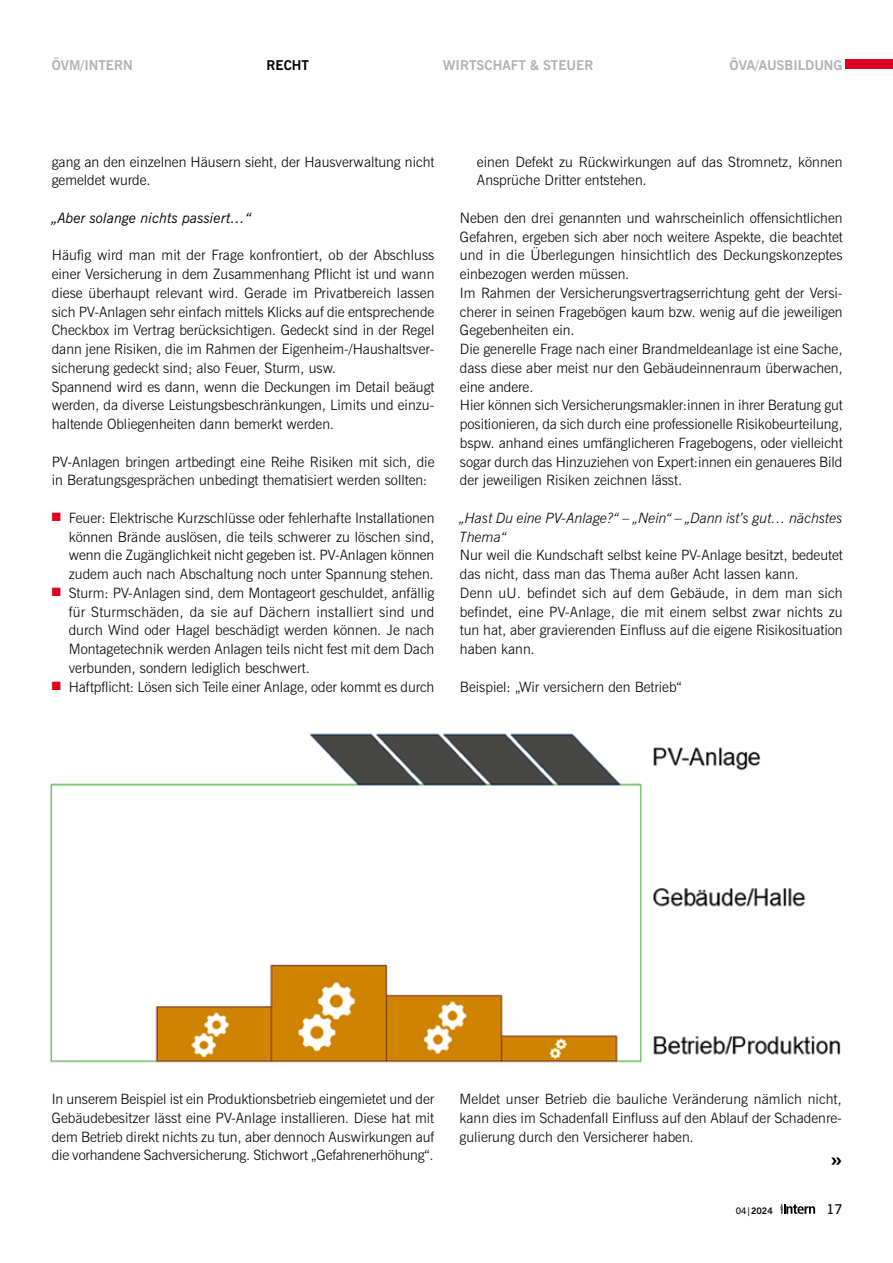
<style>
.page{position:relative;width:893px;height:1263px;background:#fff}
.page>*{position:absolute;margin:0;border:0;box-sizing:border-box;transform-origin:0 0}
.t1{font:700 22.5px "News Gothic BT";color:#000}
.t2{font:300 14.25px/18.8px "News Gothic BT";color:#000}
.t3{font:italic 300 14.25px/18.8px "News Gothic BT";color:#000}
.t4{font:italic 14.25px "News Gothic BT";color:#000}
.t5{font:700 13.5px "News Gothic BT";color:#b1b2b3}
.t6{font:700 13.5px "News Gothic BT";letter-spacing:-.005em;color:#000}
.t7{font:600 13.5px "News Gothic BT";color:#000}
.t8{font:700 9px "News Gothic BT";color:#000}
.s1{color:#dc011f}
.s2{font-weight:600}
</style>
<div class="page">
<svg style="left:780px;top:1204px;width:35px;height:10px"></svg>
<div style="left:845px;top:60px;width:48px;height:9px;background:#dc011f"></div>
<img style="left:49px;top:733px;width:792px;height:330px">
<p class="t5" style="left:52px;top:57px;width:82px">ÖVM/INTERN</p>
<p class="t6" style="left:267px;top:57px;width:44px">RECHT</p>
<p class="t5" style="left:443px;top:57px;width:152px">WIRTSCHAFT &amp; STEUER</p>
<p class="t5" style="left:730px;top:57px;width:115px">ÖVA/AUSBILDUNG</p>
<p class="t2" style="left:52px;top:152px;width:384px">gang an den einzelnen Häusern sieht, der Hausverwaltung nicht gemeldet wurde.</p>
<p class="t4" style="left:52px;top:209px;width:201px">„Aber solange nichts passiert…“</p>
<p class="t2" style="left:52px;top:246px;width:384px">Häufig wird man mit der Frage konfrontiert, ob der Abschluss einer Versicherung in dem Zusammenhang Pflicht ist und wann diese überhaupt relevant wird. Gerade im Privatbereich lassen sich PV-Anlagen sehr einfach mittels Klicks auf die entsprechende Checkbox im Vertrag berücksichtigen. Gedeckt sind in der Regel dann jene Risiken, die im Rahmen der Eigenheim-/Haushaltsver&shy;sicherung gedeckt sind; also Feuer, Sturm, usw.<br>Spannend wird es dann, wenn die Deckungen im Detail beäugt werden, da diverse Leistungsbeschränkungen, Limits und einzu&shy;haltende Obliegenheiten dann bemerkt werden.</p>
<p class="t2" style="left:52px;top:452px;width:384px">PV-Anlagen bringen artbedingt eine Reihe Risiken mit sich, die in Beratungsgesprächen unbedingt thematisiert werden sollten:</p>
<p class="t2" style="left:69px;top:508px;width:367px;text-align:justify;text-indent:-17px"><span class="s1">■</span> Feuer: Elektrische Kurzschlüsse oder fehlerhafte Installationen können Brände auslösen, die teils schwerer zu löschen sind, wenn die Zugänglichkeit nicht gegeben ist. PV-Anlagen können zudem auch nach Abschaltung noch unter Spannung stehen.</p>
<p class="t2" style="left:69px;top:583px;width:367px;text-align:justify;text-indent:-17px"><span class="s1">■</span> Sturm: PV-Anlagen sind, dem Montageort geschuldet, anfällig für Sturmschäden, da sie auf Dächern installiert sind und durch Wind oder Hagel beschädigt werden können. Je nach Montagetechnik werden Anlagen teils nicht fest mit dem Dach verbunden, sondern lediglich beschwert.</p>
<p class="t2" style="left:52px;top:677px;width:384px"><span class="s1">■</span> Haftpflicht: Lösen sich Teile einer Anlage, oder kommt es durch</p>
<p class="t2" style="left:477px;top:152px;width:367px">einen Defekt zu Rückwirkungen auf das Stromnetz, können<br>Ansprüche Dritter entstehen.</p>
<p class="t2" style="left:460px;top:208px;width:384px">Neben den drei genannten und wahrscheinlich offensichtlichen Gefahren, ergeben sich aber noch weitere Aspekte, die beachtet und in die Überlegungen hinsichtlich des Deckungskonzeptes einbezogen werden müssen.<br>Im Rahmen der Versicherungsvertragserrichtung geht der Versi&shy;cherer in seinen Fragebögen kaum bzw. wenig auf die jeweiligen Gegebenheiten ein.<br>Die generelle Frage nach einer Brandmeldeanlage ist eine Sache, dass diese aber meist nur den Gebäudeinnenraum überwachen, eine andere.<br>Hier können sich Versicherungsmakler:innen in ihrer Beratung gut positionieren, da sich durch eine professionelle Risikobeurteilung, bspw. anhand eines umfänglicheren Fragebogens, oder vielleicht sogar durch das Hinzuziehen von Expert:innen ein genaueres Bild der jeweiligen Risiken zeichnen lässt.</p>
<p class="t3" style="left:460px;top:508px;width:384px">„Hast Du eine PV-Anlage?“ – „Nein“ – „Dann ist’s gut… nächstes<br>Thema“</p>
<p class="t2" style="left:460px;top:546px;width:384px">Nur weil die Kundschaft selbst keine PV-Anlage besitzt, bedeutet das nicht, dass man das Thema außer Acht lassen kann.<br>Denn uU. befindet sich auf dem Gebäude, in dem man sich befindet, eine PV-Anlage, die mit einem selbst zwar nichts zu tun hat, aber gravierenden Einfluss auf die eigene Risikosituation haben kann.</p>
<p class="t2" style="left:460px;top:677px;width:223px">Beispiel: „Wir versichern den Betrieb“</p>
<p class="t2" style="left:52px;top:1089px;width:384px;text-align:justify">In unserem Beispiel ist ein Produktionsbetrieb eingemietet und der Gebäudebesitzer lässt eine PV-Anlage installieren. Diese hat mit dem Betrieb direkt nichts zu tun, aber dennoch Auswirkungen auf die vorhandene Sachversicherung. Stichwort „Gefahrenerhöhung“.</p>
<p class="t2" style="left:460px;top:1089px;width:384px;text-align:justify">Meldet unser Betrieb die bauliche Veränderung nämlich nicht, kann dies im Schadenfall Einfluss auf den Ablauf der Schadenre&shy;gulierung durch den Versicherer haben.</p>
<h1 class="t1" style="left:830px;top:1145px;width:14px">››</h1>
<p class="t8" style="left:736px;top:1205px;width:39px"><span class="s2">04|</span>2024</p>
<p class="t7" style="left:826px;top:1201px;width:18px">17</p>
</div>
